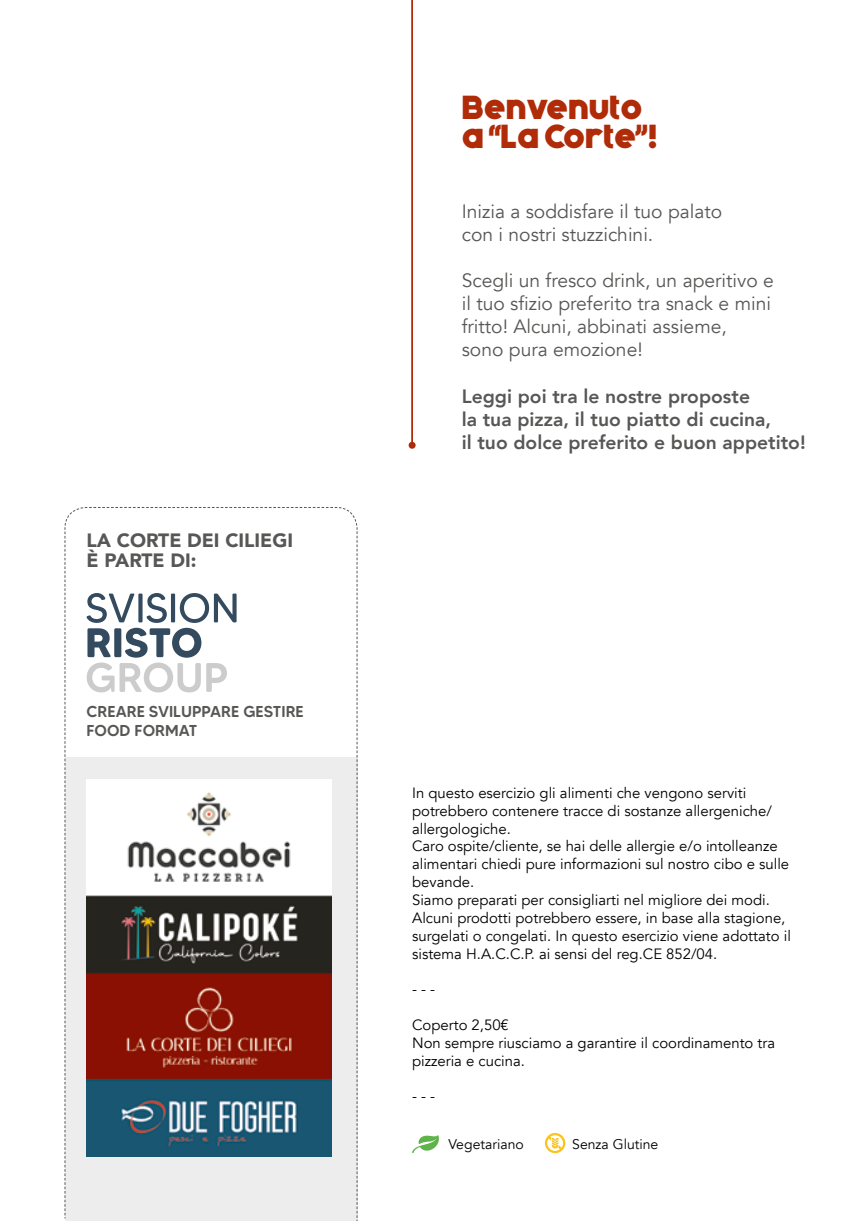
<style>
.page{position:relative;width:859px;height:1221px;background:#fff}
.page>*{position:absolute;margin:0;border:0;box-sizing:border-box;transform-origin:0 0}
.t1{font:700 33.25px/29.8px "Generica";color:#b02b08}
.t2{font:19.25px/23.1px "Avenir";color:#575756}
.t3{font:800 19.25px/23.1px "Avenir";color:#575756}
.t4{font:900 19.25px/19.2px "Avenir";color:#575756}
.t5{font:500 15.75px/18.9px "MADE Tommy Soft";color:#575756}
.t6{font:14.88px/17.8px "Avenir";color:#000}
.t7{font:14px "Avenir";color:#000}
</style>
<div class="page">
<svg style="left:412px;top:1135px;width:27px;height:18px"></svg>
<svg style="left:545px;top:1133px;width:20px;height:20px"></svg>
<hr style="left:411px;top:0;width:2px;height:445px;background:#b02b08">
<svg style="left:408px;top:441px;width:7px;height:7px"></svg>
<svg style="left:64px;top:507px;width:294px;height:713px"></svg>
<p class="t4" style="left:87px;top:530px;width:208px">LA CORTE DEI CILIEGI<br>È PARTE DI:</p>
<p class="t5" style="left:87px;top:702px;width:219px">CREARE SVILUPPARE GESTIRE<br>FOOD FORMAT</p>
<h1 class="t1" style="left:461px;top:93px;width:197px">Benvenuto a “La Corte”!</h1>
<p class="t2" style="left:461px;top:200px;width:262px">Inizia a soddisfare il tuo palato con i nostri stuzzichini.</p>
<p class="t2" style="left:461px;top:269px;width:313px">Scegli un fresco drink, un aperitivo e il tuo sfizio preferito tra snack e mini fritto! Alcuni, abbinati assieme,<br>sono pura emozione!</p>
<p class="t3" style="left:461px;top:384px;width:345px">Leggi poi tra le nostre proposte<br>la tua pizza, il tuo piatto di cucina,<br>il tuo dolce preferito e buon appetito!</p>
<p class="t6" style="left:412px;top:784px;width:380px">In questo esercizio gli alimenti che vengono serviti potrebbero contenere tracce di sostanze allergeniche/ allergologiche.<br>Caro ospite/cliente, se hai delle allergie e/o intolleanze alimentari chiedi pure informazioni sul nostro cibo e sulle bevande.<br>Siamo preparati per consigliarti nel migliore dei modi.<br>Alcuni prodotti potrebbero essere, in base alla stagione, surgelati o congelati. In questo esercizio viene adottato il sistema H.A.C.C.P. ai sensi del reg.CE 852/04.</p>
<p class="t6" style="left:412px;top:980px;width:25px">- - -</p>
<p class="t6" style="left:412px;top:1016px;width:364px">Coperto 2,50€<br>Non sempre riusciamo a garantire il coordinamento tra pizzeria e cucina.</p>
<p class="t6" style="left:412px;top:1087px;width:25px">- - -</p>
<p class="t7" style="left:448px;top:1135px;width:77px">Vegetariano</p>
<p class="t7" style="left:572px;top:1135px;width:88px">Senza Glutine</p>
</div>
